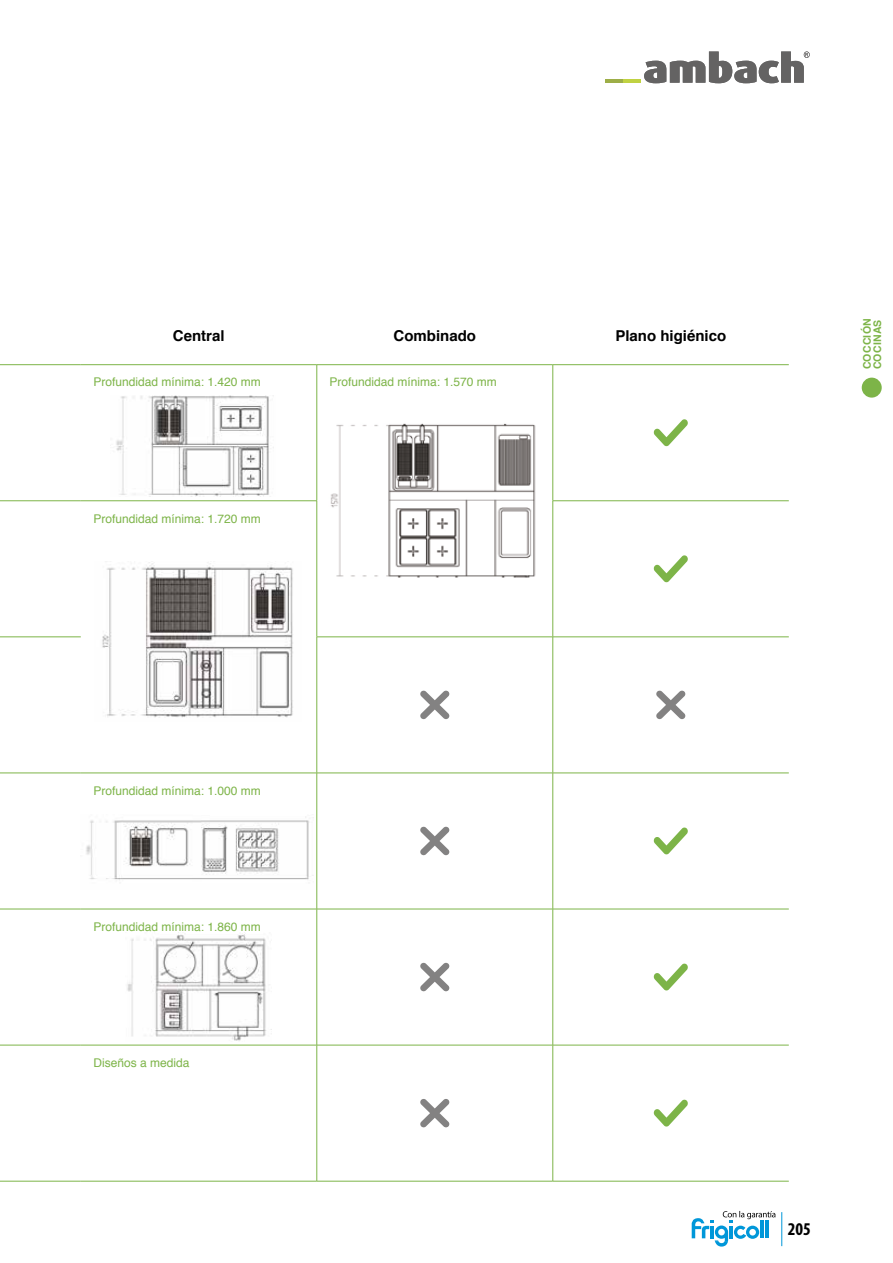
<style>
.page{position:relative;width:893px;height:1263px;background:#fff}
.page>*{position:absolute;margin:0;border:0;box-sizing:border-box;transform-origin:0 0}
.t1{font:700 condensed 18px "Myriad Pro";color:#000}
.t2{font:700 15px "Helvetica";color:#000}
.t3{font:12px "Helvetica";color:#7db448}
.t4{font:700 10.5px/10.5px "Helvetica";letter-spacing:.02em;color:#7db448}
</style>
<div class="page">
<hr style="left:781px;top:1212px;width:1px;height:34px;background:#0097d9">
<svg style="left:692px;top:1211px;width:83px;height:35px"></svg>
<div style="left:862px;top:378px;width:20px;height:20px;background:#7db448;border-radius:50%"></div>
<img style="left:330px;top:411px;width:225px;height:173px">
<hr style="left:605px;top:79px;width:18px;height:4px;background:#9dae47">
<hr style="left:623px;top:79px;width:10px;height:4px;background:#c0d242">
<svg style="left:633px;top:52px;width:177px;height:31px"></svg>
<hr style="left:0;top:364px;width:81px;height:1px;background:#7db448">
<hr style="left:81px;top:364px;width:236px;height:1px;background:#7db448">
<hr style="left:317px;top:364px;width:236px;height:1px;background:#7db448">
<hr style="left:553px;top:364px;width:236px;height:1px;background:#7db448">
<hr style="left:0;top:500px;width:81px;height:1px;background:#7db448">
<hr style="left:81px;top:500px;width:236px;height:1px;background:#7db448">
<hr style="left:553px;top:500px;width:236px;height:1px;background:#7db448">
<hr style="left:317px;top:637px;width:236px;height:1px;background:#7db448">
<hr style="left:553px;top:637px;width:236px;height:1px;background:#7db448">
<hr style="left:0;top:773px;width:81px;height:1px;background:#7db448">
<hr style="left:81px;top:773px;width:236px;height:1px;background:#7db448">
<hr style="left:317px;top:773px;width:236px;height:1px;background:#7db448">
<hr style="left:553px;top:773px;width:236px;height:1px;background:#7db448">
<hr style="left:0;top:909px;width:81px;height:1px;background:#7db448">
<hr style="left:81px;top:909px;width:236px;height:1px;background:#7db448">
<hr style="left:317px;top:909px;width:236px;height:1px;background:#7db448">
<hr style="left:553px;top:909px;width:236px;height:1px;background:#7db448">
<hr style="left:0;top:1045px;width:81px;height:1px;background:#7db448">
<hr style="left:81px;top:1045px;width:236px;height:1px;background:#7db448">
<hr style="left:317px;top:1045px;width:236px;height:1px;background:#7db448">
<hr style="left:553px;top:1045px;width:236px;height:1px;background:#7db448">
<hr style="left:0;top:1181px;width:81px;height:1px;background:#7db448">
<hr style="left:81px;top:1181px;width:236px;height:1px;background:#7db448">
<hr style="left:317px;top:1181px;width:236px;height:1px;background:#7db448">
<hr style="left:553px;top:1181px;width:236px;height:1px;background:#7db448">
<hr style="left:0;top:637px;width:81px;height:1px;background:#7db448">
<hr style="left:317px;top:365px;width:1px;height:136px;background:#7db448">
<hr style="left:553px;top:365px;width:1px;height:136px;background:#7db448">
<hr style="left:317px;top:501px;width:1px;height:136px;background:#7db448">
<hr style="left:553px;top:501px;width:1px;height:136px;background:#7db448">
<hr style="left:317px;top:637px;width:1px;height:136px;background:#7db448">
<hr style="left:553px;top:637px;width:1px;height:136px;background:#7db448">
<hr style="left:317px;top:773px;width:1px;height:136px;background:#7db448">
<hr style="left:553px;top:773px;width:1px;height:136px;background:#7db448">
<hr style="left:317px;top:909px;width:1px;height:136px;background:#7db448">
<hr style="left:553px;top:909px;width:1px;height:136px;background:#7db448">
<hr style="left:317px;top:1045px;width:1px;height:136px;background:#7db448">
<hr style="left:553px;top:1045px;width:1px;height:136px;background:#7db448">
<svg style="left:653px;top:419px;width:35px;height:27px"></svg>
<svg style="left:653px;top:555px;width:35px;height:28px"></svg>
<svg style="left:420px;top:690px;width:30px;height:29px"></svg>
<svg style="left:656px;top:690px;width:30px;height:29px"></svg>
<svg style="left:420px;top:826px;width:30px;height:29px"></svg>
<svg style="left:653px;top:827px;width:35px;height:28px"></svg>
<svg style="left:420px;top:962px;width:30px;height:29px"></svg>
<svg style="left:653px;top:963px;width:35px;height:28px"></svg>
<svg style="left:420px;top:1099px;width:30px;height:28px"></svg>
<svg style="left:653px;top:1099px;width:35px;height:28px"></svg>
<img style="left:116px;top:395px;width:158px;height:101px">
<img style="left:102px;top:562px;width:191px;height:156px">
<img style="left:127px;top:934px;width:139px;height:107px">
<img style="left:86px;top:816px;width:228px;height:64px">
<p class="t2" style="left:173px;top:324px;width:53px">Central</p>
<p class="t2" style="left:394px;top:324px;width:84px">Combinado</p>
<p class="t2" style="left:615px;top:324px;width:112px">Plano higiénico</p>
<p class="t3" style="left:94px;top:373px;width:169px">Profundidad mínima: 1.420 mm</p>
<p class="t3" style="left:330px;top:373px;width:169px">Profundidad mínima: 1.570 mm</p>
<p class="t3" style="left:94px;top:509px;width:169px">Profundidad mínima: 1.720 mm</p>
<p class="t4" style="left:862px;top:369px;width:52px;rotate:-90deg">COCCIÓN<br>COCINAS</p>
<p class="t3" style="left:94px;top:781px;width:169px">Profundidad mínima: 1.000 mm</p>
<p class="t3" style="left:94px;top:917px;width:169px">Profundidad mínima: 1.860 mm</p>
<p class="t3" style="left:94px;top:1053px;width:98px">Diseños a medida</p>
<h1 class="t1" style="left:788px;top:1218px;width:25px">205</h1>
</div>
